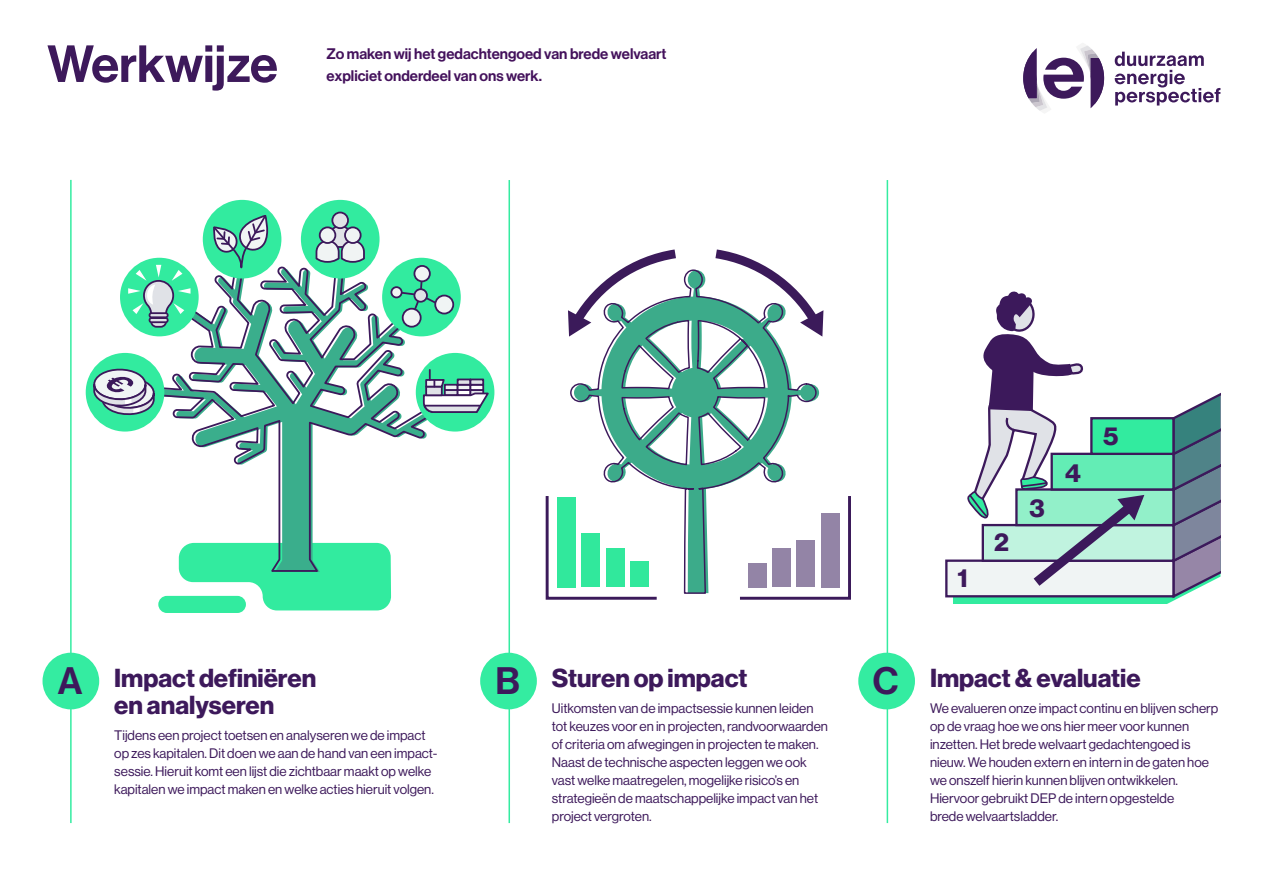
<style>
.page{position:relative;width:1263px;height:893px;background:#fff}
.page>*{position:absolute;margin:0;border:0;box-sizing:border-box;transform-origin:0 0}
.t1{font:51.15px "N Haas Grotesk DS Pro 65 Md";color:#3d195b}
.Letters{font:37.5px "N Haas Grotesk DS Pro 65 Md";color:#3d195b}
.Kop{font:25.5px "N Haas Grotesk DS Pro 75 Bd";color:#3d195b}
.t2{font:15px/21.8px "N Haas Grotesk DS Pro 65 Md";color:#44125c}
.Kop-2{font:13.5px/18px "N Haas Grotesk DS Pro 55 Rg";color:#3d195b}
.platte_tekst{font:13.5px/18px "N Haas Grotesk DS Pro 55 Rg";color:#3d195b}
</style>
<div class="page">
<svg style="left:570px;top:269px;width:247px;height:325px"></svg>
<svg style="left:706px;top:249px;width:118px;height:88px"></svg>
<svg style="left:568px;top:249px;width:117px;height:88px"></svg>
<svg style="left:546px;top:493px;width:114px;height:107px"></svg>
<svg style="left:737px;top:493px;width:114px;height:107px"></svg>
<hr style="left:70px;top:180px;width:2px;height:643px;background:#34eca1">
<hr style="left:508px;top:180px;width:2px;height:643px;background:#34eca1">
<hr style="left:887px;top:180px;width:1px;height:643px;background:#34eca1">
<svg style="left:1115px;top:52px;width:105px;height:54px"></svg>
<svg style="left:1023px;top:45px;width:81px;height:66px"></svg>
<div style="left:43px;top:653px;width:56px;height:56px;background:#34eca1;border-radius:50%"></div>
<div style="left:480px;top:653px;width:57px;height:56px;background:#34eca1;border-radius:50%"></div>
<div style="left:858px;top:653px;width:57px;height:56px;background:#34eca1;border-radius:50%"></div>
<svg style="left:179px;top:584px;width:212px;height:26px"></svg>
<svg style="left:136px;top:248px;width:328px;height:336px"></svg>
<div style="left:86px;top:353px;width:78px;height:79px;background:#32eb9f;border-radius:50%"></div>
<svg style="left:89px;top:366px;width:67px;height:51px"></svg>
<div style="left:120px;top:258px;width:79px;height:78px;background:#32eb9f;border-radius:50%"></div>
<div style="left:382px;top:258px;width:79px;height:78px;background:#32eb9f;border-radius:50%"></div>
<div style="left:203px;top:200px;width:78px;height:78px;background:#32eb9f;border-radius:50%"></div>
<div style="left:301px;top:200px;width:79px;height:78px;background:#32eb9f;border-radius:50%"></div>
<div style="left:332px;top:213px;width:16px;height:15px;background:#e0e2e7;border-radius:50%"></div>
<div style="left:331px;top:212px;width:18px;height:17px;border:2px solid #3c195b;border-radius:50%"></div>
<svg style="left:315px;top:226px;width:50px;height:37px"></svg>
<div style="left:345px;top:227px;width:16px;height:16px;background:#f0f4f4;border-radius:50%"></div>
<div style="left:344px;top:226px;width:18px;height:18px;border:2px solid #3c195b;border-radius:50%"></div>
<div style="left:416px;top:353px;width:78px;height:79px;background:#32eb9f;border-radius:50%"></div>
<svg style="left:128px;top:265px;width:63px;height:64px"></svg>
<svg style="left:210px;top:213px;width:60px;height:56px"></svg>
<svg style="left:396px;top:276px;width:44px;height:44px"></svg>
<div style="left:403px;top:309px;width:18px;height:18px;background:#f0f4f4;border-radius:50%"></div>
<div style="left:402px;top:308px;width:20px;height:20px;border:2px solid #3c195b;border-radius:50%"></div>
<div style="left:391px;top:287px;width:11px;height:10px;background:#f0f4f4;border-radius:50%"></div>
<div style="left:390px;top:286px;width:13px;height:12px;border:2px solid #3c195b;border-radius:50%"></div>
<div style="left:414px;top:266px;width:16px;height:15px;background:#f0f4f4;border-radius:50%"></div>
<div style="left:413px;top:265px;width:18px;height:17px;border:2px solid #3c195b;border-radius:50%"></div>
<div style="left:414px;top:289px;width:13px;height:13px;background:#e0e2e7;border-radius:50%"></div>
<div style="left:413px;top:288px;width:15px;height:15px;border:2px solid #3c195b;border-radius:50%"></div>
<div style="left:435px;top:296px;width:18px;height:18px;background:#f0f4f4;border-radius:50%"></div>
<div style="left:434px;top:295px;width:20px;height:19px;border:2px solid #3c195b;border-radius:50%"></div>
<svg style="left:422px;top:370px;width:68px;height:44px"></svg>
<div style="left:158px;top:596px;width:88px;height:17px;background:#32eb9f;border-radius:9px"></div>
<div style="left:953px;top:568px;width:214px;height:36px;background:linear-gradient(to right,#32eb9f,#32eb9f)"></div>
<div style="left:946px;top:561px;width:228px;height:35px;background:#f0f4f4"></div>
<div style="left:945px;top:559px;width:230px;height:38px;border:2px solid #3c195b"></div>
<div style="left:983px;top:525px;width:191px;height:36px;background:#c0f3df"></div>
<div style="left:1016px;top:489px;width:158px;height:36px;background:#92f0c9"></div>
<div style="left:1052px;top:454px;width:122px;height:35px;background:#63edb5"></div>
<div style="left:1091px;top:418px;width:83px;height:36px;background:#32eb9f"></div>
<div style="left:1090px;top:417px;width:85px;height:38px;border:2px solid #3c195b"></div>
<svg style="left:1167px;top:393px;width:53px;height:211px"></svg>
<svg style="left:967px;top:292px;width:184px;height:303px"></svg>
<p class="t1" style="left:47px;top:34px;width:232px">Werkwijze</p>
<p class="t2" style="left:327px;top:43px;width:341px">Zo maken wij het gedachtengoed van brede welvaart expliciet onderdeel van ons werk.</p>
<p class="Letters" style="left:58px;top:659px;width:26px">A</p>
<p class="Kop" style="left:114px;top:663px;width:204px">Impact definiëren</p>
<p class="Letters" style="left:495px;top:659px;width:26px">B</p>
<p class="Letters" style="left:873px;top:659px;width:27px">C</p>
<p class="Kop" style="left:114px;top:690px;width:162px">en analyseren</p>
<p class="Kop-2" style="left:114px;top:727px;width:325px">Tijdens een project toetsen en analyseren we de impact op zes kapitalen. Dit doen we aan de hand van een impact&shy;sessie. Hieruit komt een lijst die zichtbaar maakt op welke kapitalen we impact maken en welke acties hieruit volgen.</p>
<p class="Kop" style="left:552px;top:663px;width:197px">Sturen op impact</p>
<p class="Kop-2" style="left:552px;top:700px;width:278px">Uitkomsten van de impactsessie kunnen leiden tot keuzes voor en in projecten, randvoorwaarden of criteria om afwegingen in projecten te maken.<br>Naast de technische aspecten leggen we ook vast welke maatregelen, mogelijke risico’s en strategieën de maatschappelijke impact van het project vergroten.</p>
<p class="Kop" style="left:957px;top:564px;width:12px">1</p>
<p class="Kop" style="left:994px;top:527px;width:16px">2</p>
<p class="Kop" style="left:1029px;top:493px;width:17px">3</p>
<p class="Kop" style="left:1065px;top:458px;width:17px">4</p>
<p class="Kop" style="left:1103px;top:421px;width:17px">5</p>
<p class="Kop" style="left:930px;top:663px;width:212px">Impact &amp; evaluatie</p>
<p class="platte_tekst" style="left:930px;top:700px;width:290px">We evalueren onze impact continu en blijven scherp op de vraag hoe we ons hier meer voor kunnen inzetten. Het brede welvaart gedachtengoed is nieuw. We houden extern en intern in de gaten hoe we onszelf hierin kunnen blijven ontwikkelen.<br>Hiervoor gebruikt DEP de intern opgestelde<br>brede welvaartsladder.</p>
</div>
